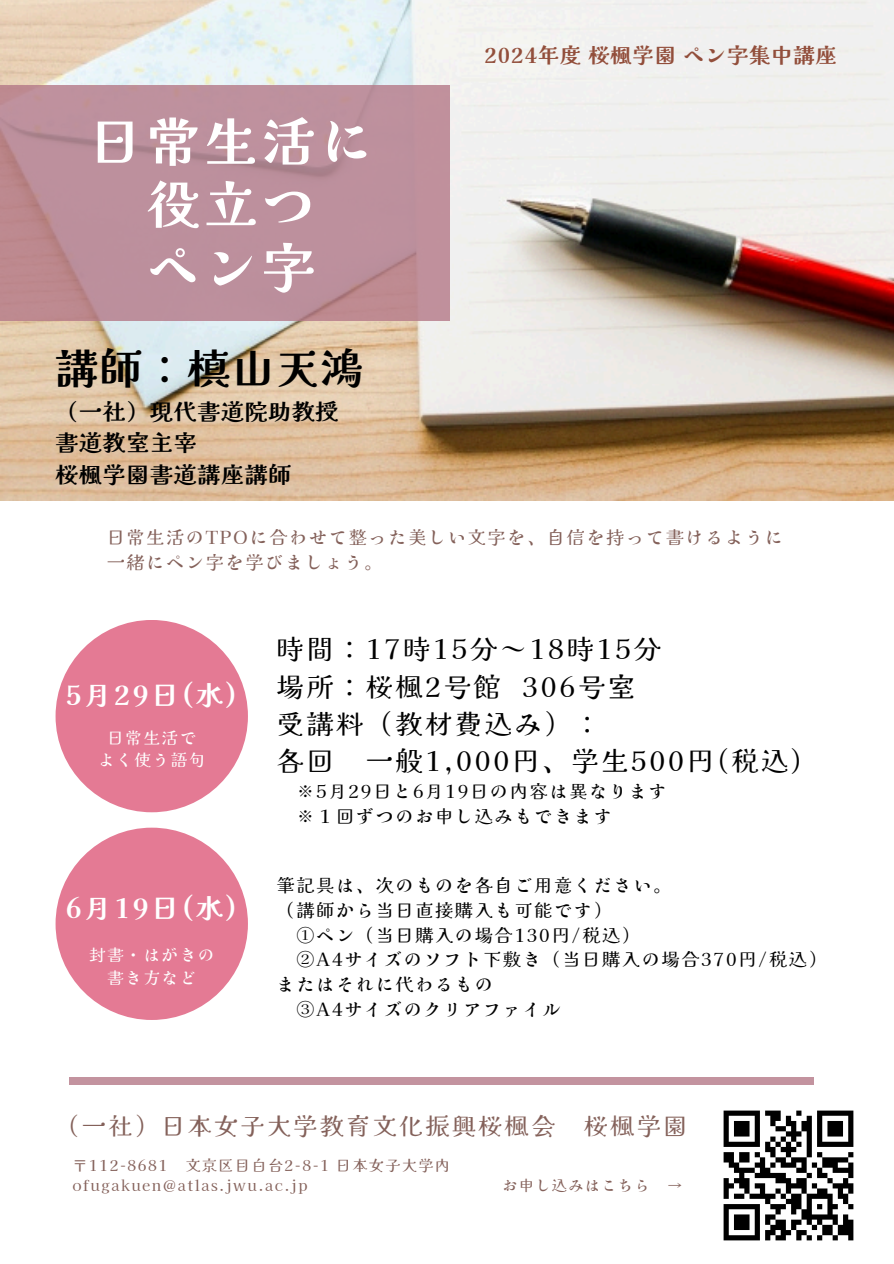
<style>
.page{position:relative;width:894px;height:1264px;background:#fff}
.page>*{position:absolute;margin:0;border:0;box-sizing:border-box;transform-origin:0 0}
.t1{font:700 52.5px/63px "Kaisei Tokumin";letter-spacing:.1em;color:#fff;text-align:center}
.t2{font:700 42px "Kaisei Tokumin";letter-spacing:.05em;color:#000}
.t3{font:27px/37.2px "Kaisei Tokumin";letter-spacing:.1em;color:#000}
.t4{font:700 27px "Kaisei Tokumin";letter-spacing:.1em;color:#fff}
.t5{font:24px "Kaisei Tokumin";letter-spacing:.1em;color:#84615a}
.t6{font:700 22.5px/31.5px "Kaisei Tokumin";letter-spacing:.05em;color:#000}
.t7{font:700 21px "Kaisei Tokumin";letter-spacing:.05em;color:#924e3b}
.t8{font:18px/24.8px "Kaisei Tokumin";letter-spacing:.1em;color:#000}
.t9{font:18px "Kaisei Tokumin";letter-spacing:.1em;color:#84615a}
.t10{font:16.5px "Kaisei Tokumin";letter-spacing:.1em;color:#fff}
.t11{font:15px/20.2px "Kaisei Tokumin";letter-spacing:.1em;color:#84615a}
</style>
<div class="page">
<img style="left:0;top:0;width:893px;height:500px">
<div style="left:70px;top:1077px;width:744px;height:7px;background:#c3939f"></div>
<svg style="left:0;top:85px;width:449px;height:235px;background:#bc8e9a"></svg>
<div style="left:56px;top:620px;width:192px;height:192px;background:#e47a94;border-radius:50%"></div>
<div style="left:56px;top:827px;width:192px;height:192px;background:#e47a94;border-radius:50%"></div>
<img style="left:723px;top:1110px;width:131px;height:131px">
<h6 class="t1" style="left:89px;top:107px;width:285px">日常生活に役立つ<br>ペン字</h6>
<h2 class="t2" style="left:56px;top:335px;width:308px">講師：槙山天鴻</h2>
<h2 class="t6" style="left:56px;top:394px;width:284px">（一社）現代書道院助教授書道教室主宰<br>桜楓学園書道講座講師</h2>
<p class="t7" style="left:484px;top:38px;width:353px">2024年度 桜楓学園 ペン字集中講座</p>
<p class="t9" style="left:107px;top:523px;width:677px">日常生活のTPOに合わせて整った美しい文字を、自信を持って書けるように</p>
<p class="t9" style="left:107px;top:548px;width:277px">一緒にペン字を学びましょう。</p>
<h1 class="t4" style="left:66px;top:674px;width:173px">5月29日(水)</h1>
<h4 class="t10" style="left:107px;top:724px;width:91px">日常生活で</h4>
<p class="t10" style="left:98px;top:747px;width:109px">よく使う語句</p>
<p class="t4" style="left:66px;top:886px;width:173px">6月19日(水)</p>
<h2 class="t10" style="left:89px;top:942px;width:127px">封書・はがきの</h2>
<p class="t10" style="left:107px;top:964px;width:91px">書き方など</p>
<h3 class="t3" style="left:276px;top:629px;width:527px">時間：17時15分～18時15分<br>場所：桜楓2号館 306号室<br>受講料（教材費込み）：<br>各回　一般1,000円、学生500円(税込)</h3>
<h3 class="t8" style="left:296px;top:777px;width:371px">※5月29日と6月19日の内容は異なります※１回ずつのお申し込みもできます</h3>
<p class="t8" style="left:276px;top:872px;width:396px">筆記具は、次のものを各自ご用意ください。</p>
<p class="t8" style="left:276px;top:896px;width:336px">（講師から当日直接購入も可能です）</p>
<p class="t8" style="left:296px;top:921px;width:345px">①ペン（当日購入の場合130円/税込）</p>
<h5 class="t8" style="left:276px;top:946px;width:551px;text-indent:20px">②A4サイズのソフト下敷き（当日購入の場合370円/税込）またはそれに代わるもの</h5>
<p class="t8" style="left:296px;top:995px;width:265px">③A4サイズのクリアファイル</p>
<p class="t5" style="left:56px;top:1107px;width:633px">（一社）日本女子大学教育文化振興桜楓会　桜楓学園</p>
<p class="t11" style="left:72px;top:1154px;width:379px">〒112-8681　文京区目白台2-8-1 日本女子大学内ofugakuen@atlas.jwu.ac.jp</p>
<p class="t11" style="left:502px;top:1174px;width:181px">お申し込みはこちら　→</p>
</div>
